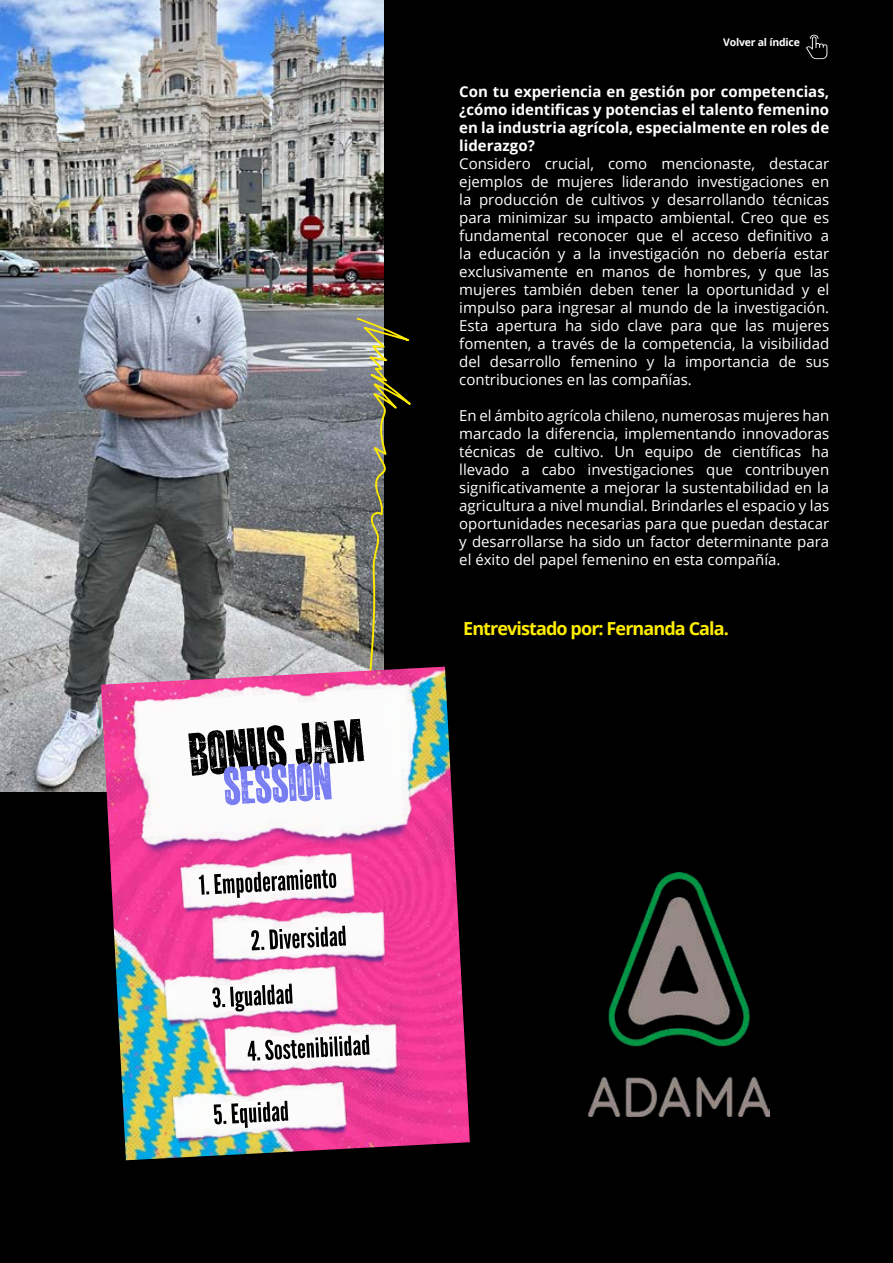
<style>
.page{position:relative;width:893px;height:1263px;background:#000}
.page>*{position:absolute;margin:0;border:0;box-sizing:border-box;transform-origin:0 0}
.t1{font:700 18px "Open Sans";letter-spacing:-.05em;color:#ffed00}
.t2{font:15px/18px "Open Sans";color:#fff;text-align:justify}
.t3{font:700 15px/18px "Open Sans";color:#fff;text-align:justify}
.t4{font:700 10.5px "Open Sans";letter-spacing:-.02em;color:#fff}
</style>
<div class="page">
<img style="left:0;top:0;width:384px;height:791px">
<img style="left:589px;top:872px;width:181px;height:244px">
<svg style="left:356px;top:317px;width:55px;height:350px"></svg>
<img style="left:101px;top:667px;width:369px;height:493px">
<img style="left:127px;top:668px;width:315px;height:491px">
<svg style="left:199px;top:869px;width:137px;height:29px"></svg>
<svg style="left:251px;top:926px;width:95px;height:24px"></svg>
<svg style="left:212px;top:983px;width:81px;height:28px"></svg>
<svg style="left:248px;top:1035px;width:121px;height:26px"></svg>
<svg style="left:214px;top:1101px;width:74px;height:27px"></svg>
<svg style="left:188px;top:719px;width:176px;height:86px"></svg>
<svg style="left:806px;top:35px;width:21px;height:24px"></svg>
<p class="t4" style="left:723px;top:35px;width:78px">Volver al índice</p>
<p class="t3" style="left:459px;top:82px;width:371px">Con tu experiencia en gestión por competencias, ¿cómo identificas y potencias el talento femenino en la industria agrícola, especialmente en roles de liderazgo?</p>
<p class="t2" style="left:459px;top:154px;width:371px">Considero crucial, como mencionaste, destacar ejemplos de mujeres liderando investigaciones en la producción de cultivos y desarrollando técnicas para minimizar su impacto ambiental. Creo que es fundamental reconocer que el acceso definitivo a la educación y a la investigación no debería estar exclusivamente en manos de hombres, y que las mujeres también deben tener la oportunidad y el impulso para ingresar al mundo de la investigación.<br>Esta apertura ha sido clave para que las mujeres fomenten, a través de la competencia, la visibilidad del desarrollo femenino y la importancia de sus contribuciones en las compañías.</p>
<p class="t2" style="left:459px;top:406px;width:371px">En el ámbito agrícola chileno, numerosas mujeres han marcado la diferencia, implementando innovadoras técnicas de cultivo. Un equipo de científicas ha llevado a cabo investigaciones que contribuyen significativamente a mejorar la sustentabilidad en la agricultura a nivel mundial. Brindarles el espacio y las oportunidades necesarias para que puedan destacar y desarrollarse ha sido un factor determinante para el éxito del papel femenino en esta compañía.</p>
<p class="t1" style="left:463px;top:615px;width:267px">Entrevistado por: Fernanda Cala.</p>
</div>
